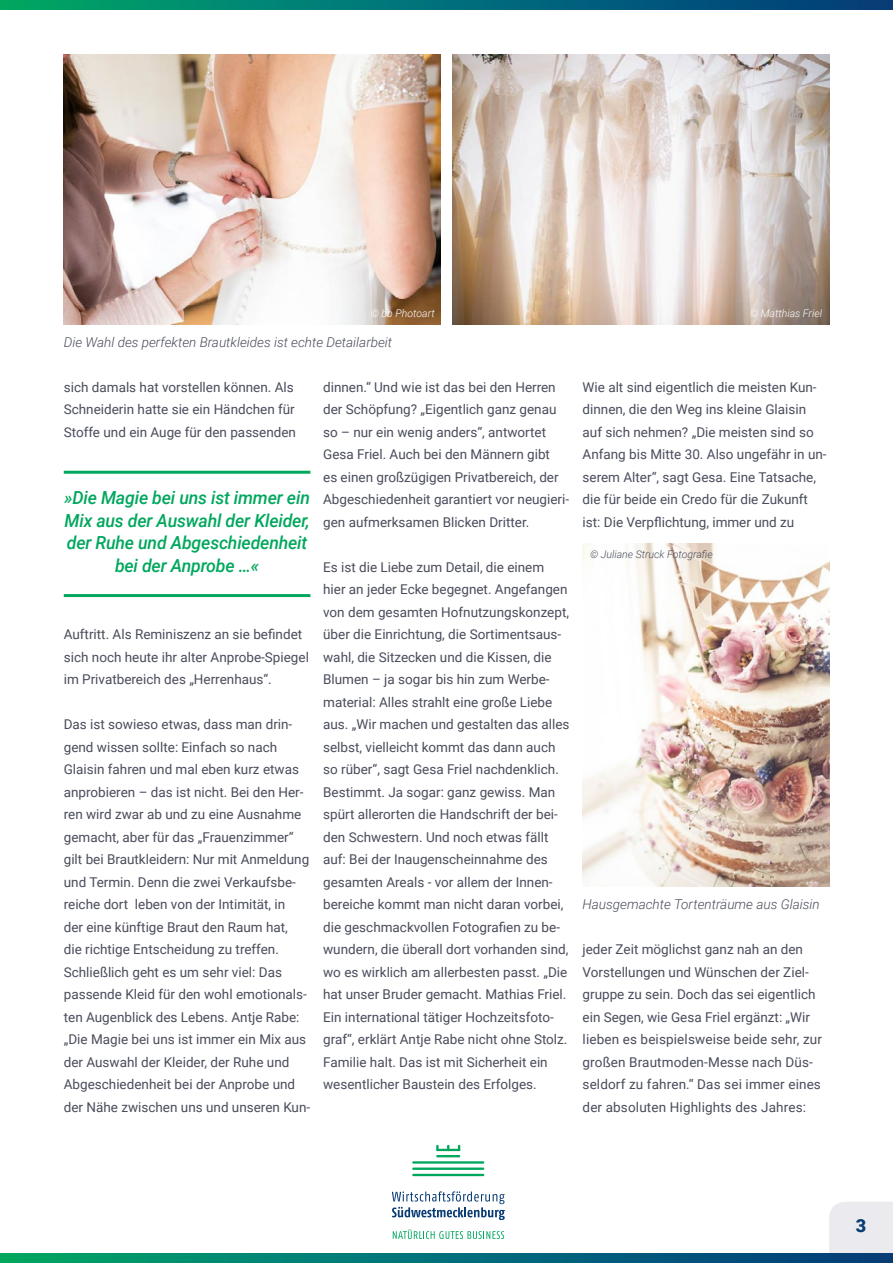
<style>
.page{position:relative;width:893px;height:1263px;background:#fff}
.page>*{position:absolute;margin:0;border:0;box-sizing:border-box;transform-origin:0 0}
.t1{font:italic 500 18px/22.5px "Roboto";letter-spacing:-.01em;color:#00a75d;text-align:center}
.t2{font:900 18px "Roboto";color:#093b75}
.t3{font:13.5px/22.5px "Roboto";color:#494c5b}
.t4{font:italic 300 13.5px "Roboto";color:#494c5b}
.t5{font:italic 300 10.5px "Roboto";color:#fff}
.t6{font:italic 300 10.5px "Roboto";color:#494c5b}
</style>
<div class="page">
<div style="left:829px;top:1202px;width:64px;height:51px;background:#ebebef"></div>
<svg style="left:436px;top:1145px;width:3px;height:4px"></svg>
<hr style="left:436px;top:1149px;width:24px;height:2px;background:#00a75d">
<hr style="left:436px;top:1155px;width:24px;height:2px;background:#00a75d">
<hr style="left:412px;top:1161px;width:72px;height:2px;background:#00a75d">
<hr style="left:412px;top:1167px;width:72px;height:3px;background:#00a75d">
<hr style="left:412px;top:1174px;width:72px;height:2px;background:#00a75d">
<svg style="left:393px;top:1229px;width:111px;height:10px"></svg>
<svg style="left:392px;top:1191px;width:113px;height:29px"></svg>
<svg style="left:0;top:0;width:893px;height:10px"></svg>
<svg style="left:0;top:1253px;width:893px;height:10px"></svg>
<hr style="left:64px;top:471px;width:246px;height:3px;background:#00a75d">
<hr style="left:64px;top:594px;width:246px;height:3px;background:#00a75d">
<img style="left:64px;top:54px;width:376px;height:270px">
<img style="left:453px;top:54px;width:376px;height:270px">
<img style="left:583px;top:543px;width:246px;height:344px">
<p class="t5" style="left:371px;top:306px;width:65px">© bb Photoart</p>
<p class="t5" style="left:750px;top:306px;width:74px">© Matthias Friel</p>
<p class="t4" style="left:64px;top:332px;width:330px">Die Wahl des perfekten Brautkleides ist echte Detailarbeit</p>
<p class="t3" style="left:64px;top:375px;width:234px">sich damals hat vorstellen können. Als<br>Schneiderin hatte sie ein Händchen für<br>Stoffe und ein Auge für den passenden</p>
<h1 class="t1" style="left:64px;top:486px;width:247px">»Die Magie bei uns ist immer ein<br>Mix aus der Auswahl der Kleider, der Ruhe und Abgeschiedenheit bei der Anprobe …«</h1>
<p class="t3" style="left:64px;top:622px;width:247px">Auftritt. Als Reminiszenz an sie befindet sich noch heute ihr alter Anprobe-Spiegel im Privatbereich des „Herrenhaus“.</p>
<p class="t3" style="left:64px;top:712px;width:248px">Das ist sowieso etwas, dass man drin&shy;gend wissen sollte: Einfach so nach Glaisin fahren und mal eben kurz etwas anprobieren – das ist nicht. Bei den Her&shy;ren wird zwar ab und zu eine Ausnahme gemacht, aber für das „Frauenzimmer“ gilt bei Brautkleidern: Nur mit Anmeldung und Termin. Denn die zwei Verkaufsbe&shy;reiche dort leben von der Intimität, in<br>der eine künftige Braut den Raum hat,<br>die richtige Entscheidung zu treffen.<br>Schließlich geht es um sehr viel: Das passende Kleid für den wohl emotionals&shy;ten Augenblick des Lebens. Antje Rabe: „Die Magie bei uns ist immer ein Mix aus der Auswahl der Kleider, der Ruhe und Abgeschiedenheit bei der Anprobe und der Nähe zwischen uns und unseren Kun-</p>
<p class="t3" style="left:323px;top:375px;width:247px">dinnen.“ Und wie ist das bei den Herren der Schöpfung? „Eigentlich ganz genau so – nur ein wenig anders“, antwortet Gesa Friel. Auch bei den Männern gibt<br>es einen großzügigen Privatbereich, der Abgeschiedenheit garantiert vor neugieri&shy;gen aufmerksamen Blicken Dritter.</p>
<p class="t3" style="left:323px;top:555px;width:248px">Es ist die Liebe zum Detail, die einem hier an jeder Ecke begegnet. Angefangen von dem gesamten Hofnutzungskonzept, über die Einrichtung, die Sortimentsaus&shy;wahl, die Sitzecken und die Kissen, die Blumen – ja sogar bis hin zum Werbe&shy;material: Alles strahlt eine große Liebe aus. „Wir machen und gestalten das alles selbst, vielleicht kommt das dann auch so rüber“, sagt Gesa Friel nachdenklich.<br>Bestimmt. Ja sogar: ganz gewiss. Man spürt allerorten die Handschrift der bei&shy;den Schwestern. Und noch etwas fällt auf: Bei der Inaugenscheinnahme des gesamten Areals - vor allem der Innen&shy;bereiche kommt man nicht daran vorbei, die geschmackvollen Fotografien zu be&shy;wundern, die überall dort vorhanden sind, wo es wirklich am allerbesten passt. „Die hat unser Bruder gemacht. Mathias Friel.<br>Ein international tätiger Hochzeitsfoto&shy;graf“, erklärt Antje Rabe nicht ohne Stolz.<br>Familie halt. Das ist mit Sicherheit ein wesentlicher Baustein des Erfolges.</p>
<p class="t3" style="left:583px;top:375px;width:245px">Wie alt sind eigentlich die meisten Kun&shy;dinnen, die den Weg ins kleine Glaisin auf sich nehmen? „Die meisten sind so Anfang bis Mitte 30. Also ungefähr in un&shy;serem Alter“, sagt Gesa. Eine Tatsache, die für beide ein Credo für die Zukunft ist: Die Verpflichtung, immer und zu</p>
<p class="t6" style="left:590px;top:547px;width:124px">© Juliane Struck Fotografie</p>
<p class="t4" style="left:583px;top:895px;width:239px">Hausgemachte Tortenträume aus Glaisin</p>
<p class="t3" style="left:583px;top:938px;width:241px">jeder Zeit möglichst ganz nah an den Vorstellungen und Wünschen der Ziel&shy;gruppe zu sein. Doch das sei eigentlich ein Segen, wie Gesa Friel ergänzt: „Wir lieben es beispielsweise beide sehr, zur großen Brautmoden-Messe nach Düs&shy;seldorf zu fahren.“ Das sei immer eines der absoluten Highlights des Jahres:</p>
<h1 class="t2" style="left:856px;top:1213px;width:12px">3</h1>
</div>
